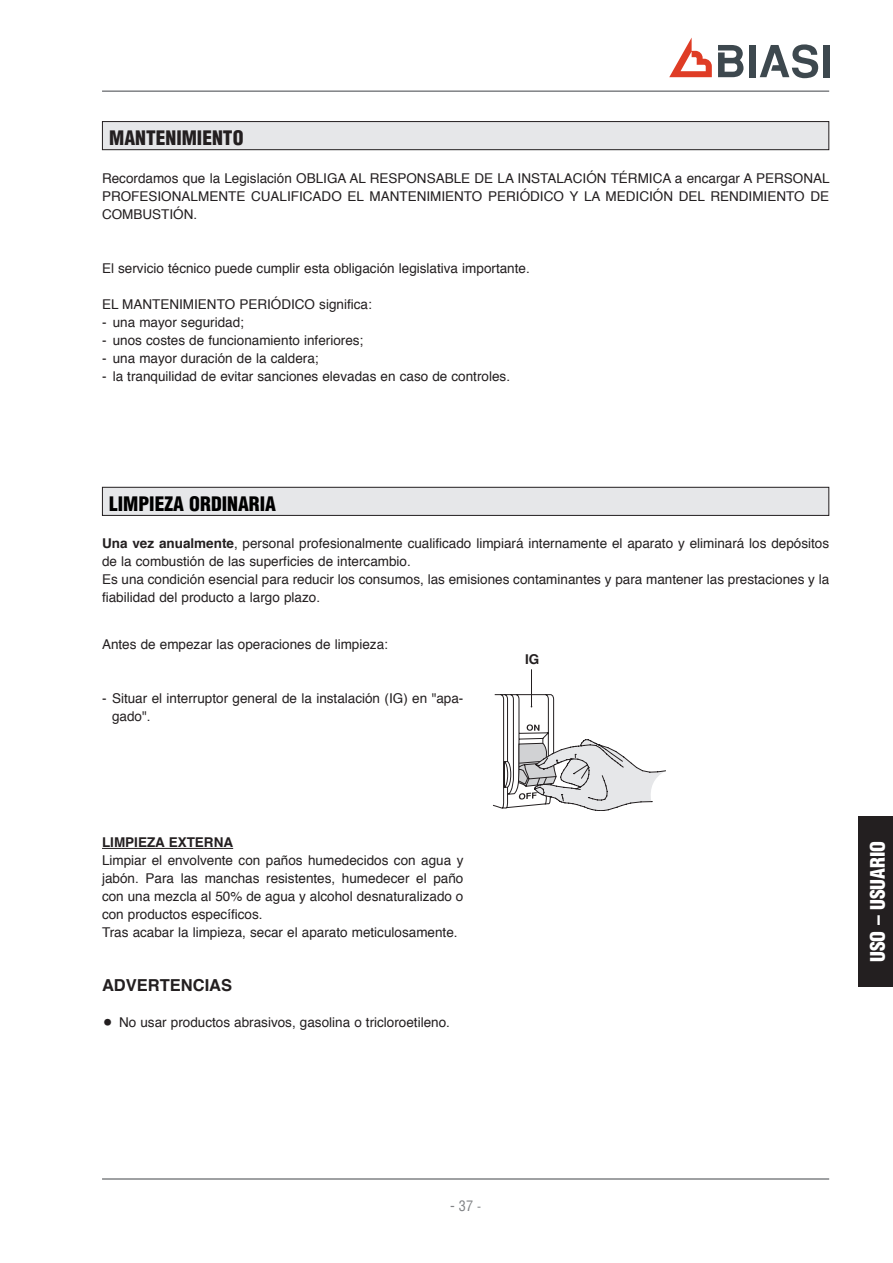
<style>
.page{position:relative;width:893px;height:1263px;background:#fff}
.page>*{position:absolute;margin:0;border:0;box-sizing:border-box;transform-origin:0 0}
.t1{font:900 condensed 19.5px "Helvetica LT Std";color:#000}
.t2{font:900 condensed 19.5px "Helvetica LT Std";color:#231f20}
.t3{font:900 condensed 19.5px "Helvetica LT Std";color:#fff}
.t4{font:700 16.5px "Helvetica";color:#231f20}
.t5{font:condensed 14.25px "Helvetica LT Std";color:#808285}
.t6{font:13.5px/18px "Helvetica";color:#231f20}
.t7{font:700 13.5px "Helvetica";color:#231f20}
.s1{font-weight:700}
.s2{font-family:"Futura Std";font-weight:300;font-size:18px}
.s3{font-size:12px}
</style>
<div class="page">
<div style="left:859px;top:816px;width:34px;height:170px;background:#231f20"></div>
<hr style="left:102px;top:90px;width:727px;height:2px;background:#808285">
<hr style="left:102px;top:1178px;width:727px;height:2px;background:#808285">
<svg style="left:669px;top:38px;width:43px;height:39px"></svg>
<div style="left:749px;top:45px;width:7px;height:32px;background:#3d484e"></div>
<div style="left:823px;top:45px;width:6px;height:32px;background:#3d484e"></div>
<svg style="left:760px;top:44px;width:59px;height:34px"></svg>
<svg style="left:718px;top:45px;width:25px;height:32px"></svg>
<div style="left:102px;top:487px;width:727px;height:28px;background:#e6e7e9"></div>
<div style="left:102px;top:487px;width:727px;height:29px;border:1px solid #231f20"></div>
<hr style="left:102px;top:848px;width:131px;height:1px;background:#231f20">
<div style="left:102px;top:122px;width:727px;height:28px;background:#e6e7e9"></div>
<div style="left:102px;top:121px;width:727px;height:29px;border:1px solid #231f20"></div>
<hr style="left:531px;top:670px;width:1px;height:37px;background:#231f20">
<svg style="left:493px;top:694px;width:173px;height:117px"></svg>
<h1 class="t2" style="left:109px;top:125px;width:136px">MANTENIMIENTO</h1>
<p class="t6" style="left:102px;top:169px;width:729px;text-align:justify">Recordamos que la Legislación OBLIGA AL RESPONSABLE DE LA INSTALACIÓN TÉRMICA a encargar A PERSONAL PROFESIONALMENTE CUALIFICADO EL MANTENIMIENTO PERIÓDICO Y LA MEDICIÓN DEL RENDIMIENTO DE COMBUSTIÓN.</p>
<p class="t6" style="left:102px;top:259px;width:429px">El servicio técnico puede cumplir esta obligación legislativa importante.</p>
<p class="t6" style="left:102px;top:295px;width:271px">EL MANTENIMIENTO PERIÓDICO significa:</p>
<p class="t6" style="left:102px;top:313px;width:143px">- una mayor seguridad;</p>
<p class="t6" style="left:102px;top:331px;width:263px">- unos costes de funcionamiento inferiores;</p>
<p class="t6" style="left:102px;top:349px;width:218px">- una mayor duración de la caldera;</p>
<p class="t6" style="left:102px;top:367px;width:409px">- la tranquilidad de evitar sanciones elevadas en caso de controles.</p>
<h1 class="t1" style="left:109px;top:491px;width:168px">LIMPIEZA ORDINARIA</h1>
<p class="t6" style="left:102px;top:535px;width:729px"><span class="s1">Una vez anualmente</span>, personal profesionalmente cualificado limpiará internamente el aparato y eliminará los depósitos de la combustión de las superficies de intercambio.<br>Es una condición esencial para reducir los consumos, las emisiones contaminantes y para mantener las prestaciones y la fiabilidad del producto a largo plazo.</p>
<p class="t6" style="left:102px;top:636px;width:287px">Antes de empezar las operaciones de limpieza:</p>
<p class="t6" style="left:112px;top:690px;width:353px;text-indent:-10px">- Situar el interruptor general de la instalación (IG) en "apa&shy;gado".</p>
<p class="t7" style="left:525px;top:649px;width:16px">IG</p>
<p class="t7" style="left:102px;top:832px;width:133px">LIMPIEZA EXTERNA</p>
<p class="t6" style="left:102px;top:852px;width:363px">Limpiar el envolvente con paños humedecidos con agua y jabón. Para las manchas resistentes, humedecer el paño con una mezcla al 50% de agua y alcohol desnaturalizado o con productos específicos.<br>Tras acabar la limpieza, secar el aparato meticulosamente.</p>
<p class="t4" style="left:102px;top:972px;width:132px">ADVERTENCIAS</p>
<p class="t6" style="left:102px;top:1014px;width:349px"><span class="s2">•</span> No usar productos abrasivos, gasolina o tricloroetileno.</p>
<h1 class="t3" style="left:865px;top:962px;width:123px;rotate:-90deg">USO – USUARIO</h1>
<p class="t5" style="left:450px;top:1197px;width:32px">- 37 <span class="s3">-</span></p>
</div>
